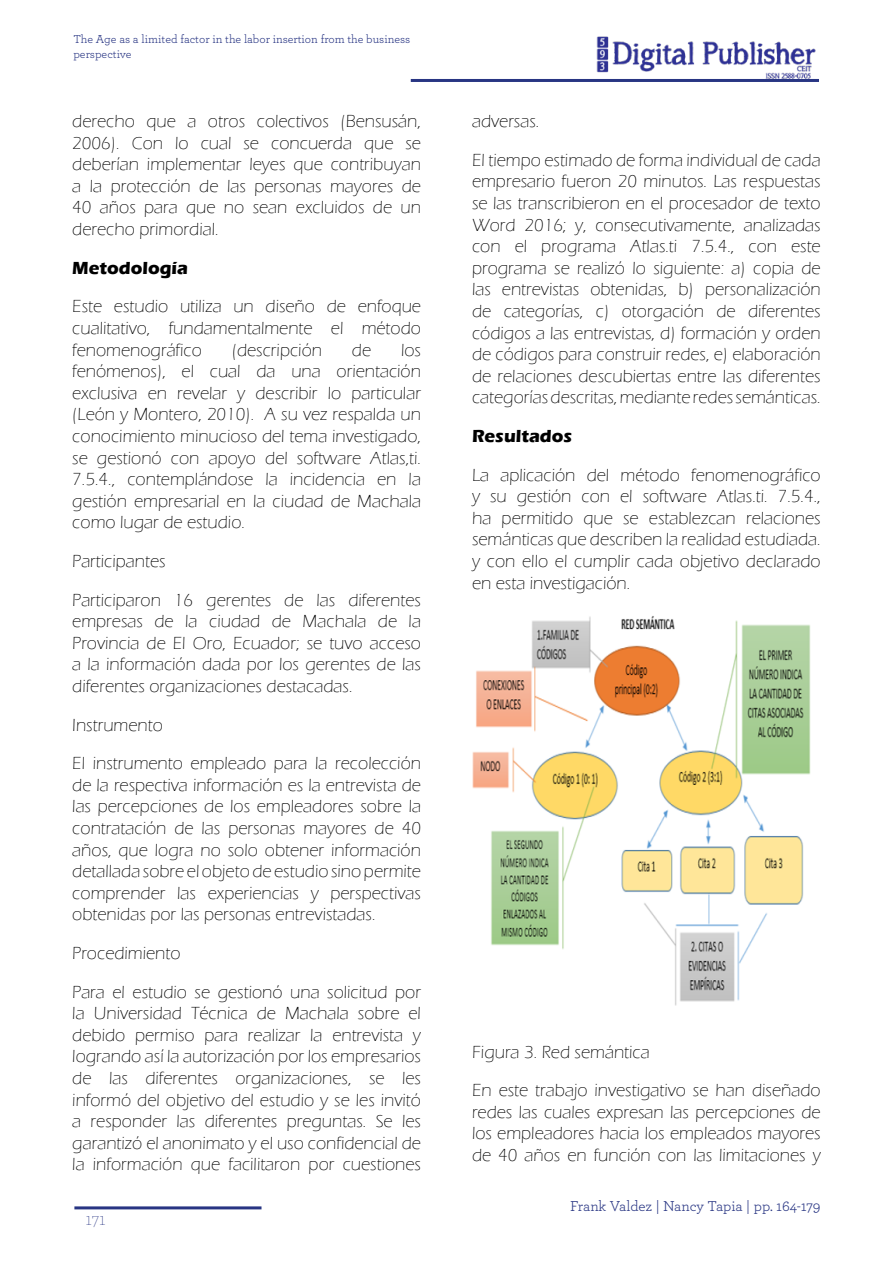
<style>
.page{position:relative;width:893px;height:1263px;background:#fff}
.page>*{position:absolute;margin:0;border:0;box-sizing:border-box;transform-origin:0 0}
.t1{font:300 18px/21.6px "Eras ITC";color:#000;text-align:justify}
.t2{font:700 18px "Eras ITC";color:#000}
.t3{font:200 18px "Archer";color:#283583}
.t4{font:15px "Archer";letter-spacing:-.01em;color:#283583}
.t5{font:12px/14.4px "Archer";color:#283583}
</style>
<div class="page">
<hr style="left:411px;top:79px;width:408px;height:3px;background:#283583">
<img style="left:596px;top:36px;width:220px;height:43px">
<hr style="left:74px;top:1206px;width:187px;height:3px;background:#283583">
<img style="left:472px;top:616px;width:339px;height:390px">
<p class="t5" style="left:73px;top:32px;width:339px">The Age as a limited factor in the labor insertion from the business perspective</p>
<p class="t1" style="left:72px;top:111px;width:350px">derecho que a otros colectivos (Bensusán, 2006). Con lo cual se concuerda que se deberían implementar leyes que contribuyan a la protección de las personas mayores de 40 años para que no sean excluidos de un derecho primordial.</p>
<p class="t2" style="left:72px;top:257px;width:117px">Metodología</p>
<p class="t1" style="left:72px;top:296px;width:350px">Este estudio utiliza un diseño de enfoque cualitativo, fundamentalmente el método fenomenográfico</p>
<p class="t1" style="left:232px;top:339px;width:92px">(descripción</p>
<p class="t1" style="left:352px;top:339px;width:21px">de</p>
<p class="t1" style="left:72px;top:339px;width:350px;text-indent:329px">los fenómenos), el cual da una orientación exclusiva en revelar y describir lo particular (León y Montero, 2010). A su vez respalda un conocimiento minucioso del tema investigado, se gestionó con apoyo del software Atlas,ti.<br>7.5.4., contemplándose la incidencia en la gestión empresarial en la ciudad de Machala como lugar de estudio.</p>
<p class="t1" style="left:72px;top:542px;width:350px;line-height:38.5px">Participantes<br>Participaron 16 gerentes de las diferentes</p>
<p class="t1" style="left:72px;top:611px;width:350px">empresas de la ciudad de Machala de la Provincia de El Oro, Ecuador; se tuvo acceso a la información dada por los gerentes de las diferentes organizaciones destacadas.</p>
<p class="t1" style="left:72px;top:706px;width:350px;line-height:38.5px">Instrumento<br>El instrumento empleado para la recolección</p>
<p class="t1" style="left:72px;top:774px;width:350px">de la respectiva información es la entrevista de las percepciones de los empleadores sobre la contratación de las personas mayores de 40 años, que logra no solo obtener información detallada sobre el objeto de estudio sino permite comprender las experiencias y perspectivas obtenidas por las personas entrevistadas.</p>
<p class="t1" style="left:72px;top:934px;width:350px;line-height:38.5px">Procedimiento<br>Para el estudio se gestionó una solicitud por</p>
<p class="t1" style="left:72px;top:1003px;width:350px">la Universidad Técnica de Machala sobre el debido permiso para realizar la entrevista y logrando así la autorización por los empresarios de las diferentes organizaciones, se les informó del objetivo del estudio y se les invitó a responder las diferentes preguntas. Se les garantizó el anonimato y el uso confidencial de la información que facilitaron por cuestiones</p>
<p class="t3" style="left:86px;top:1208px;width:22px">171</p>
<p class="t1" style="left:472px;top:102px;width:350px;line-height:38.5px">adversas.<br>El tiempo estimado de forma individual de cada</p>
<p class="t1" style="left:472px;top:171px;width:350px">empresario fueron 20 minutos. Las respuestas se las transcribieron en el procesador de texto Word 2016; y, consecutivamente, analizadas con el programa Atlas.ti 7.5.4., con este programa se realizó lo siguiente: a) copia de las entrevistas obtenidas, b) personalización de categorías, c) otorgación de diferentes códigos a las entrevistas, d) formación y orden de códigos para construir redes, e) elaboración de relaciones descubiertas entre las diferentes categorías descritas, mediante redes semánticas.</p>
<p class="t2" style="left:472px;top:426px;width:102px">Resultados</p>
<p class="t1" style="left:472px;top:464px;width:350px">La aplicación del método fenomenográfico y su gestión con el software Atlas.ti. 7.5.4., ha permitido que se establezcan relaciones semánticas que describen la realidad estudiada. y con ello el cumplir cada objetivo declarado en esta investigación.</p>
<p class="t1" style="left:472px;top:1032px;width:350px;line-height:38.5px">Figura 3. Red semántica<br>En este trabajo investigativo se han diseñado</p>
<p class="t1" style="left:472px;top:1101px;width:350px">redes las cuales expresan las percepciones de los empleadores hacia los empleados mayores de 40 años en función con las limitaciones y</p>
<p class="t4" style="left:570px;top:1195px;width:252px">Frank Valdez | Nancy Tapia | pp. 164-179</p>
</div>
